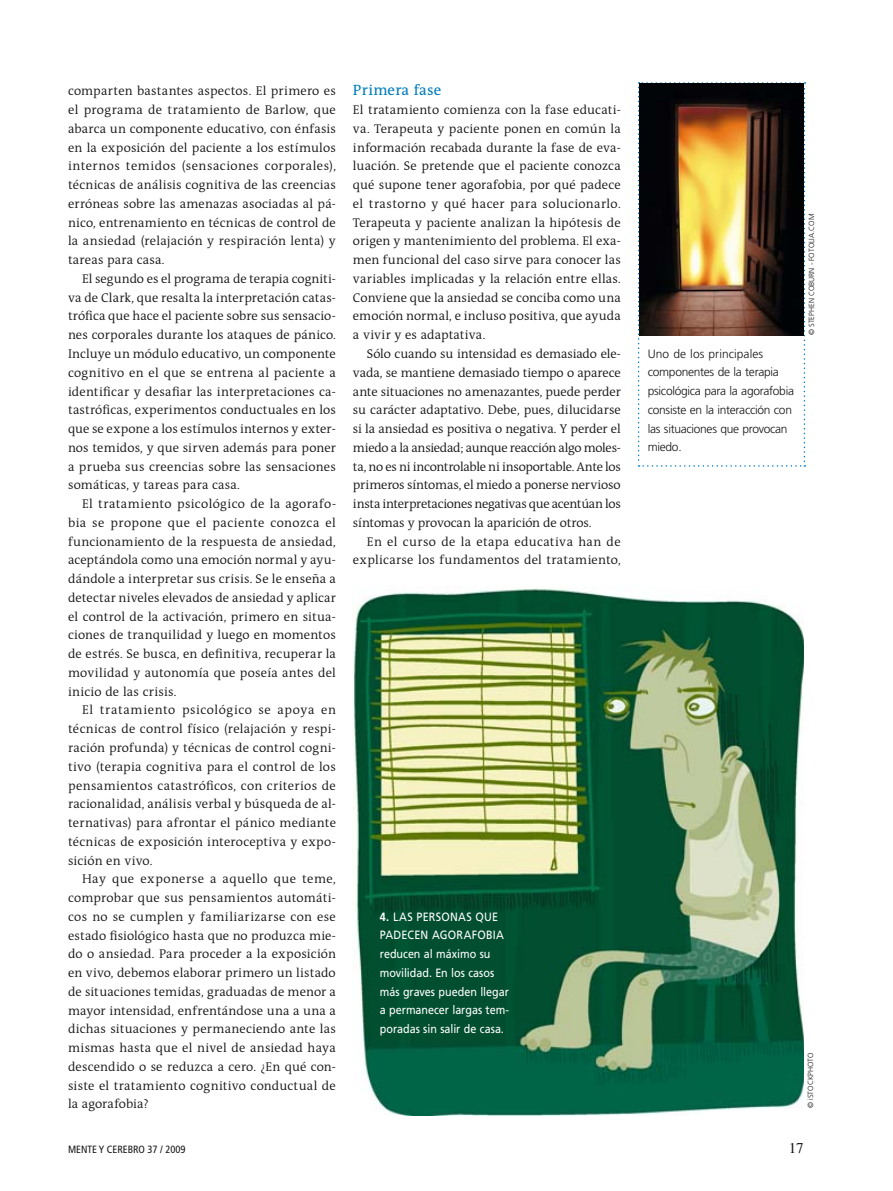
<style>
.page{position:relative;width:893px;height:1191px;background:#fff}
.page>*{position:absolute;margin:0;border:0;box-sizing:border-box;transform-origin:0 0}
.t1{font:15px "The Antiqua B5";letter-spacing:.01em;color:#007dbc}
.t2{font:15px "Times";color:#131413}
.t3{font:300 12.75px/18.8px "The Antiqua B4";letter-spacing:.015em;color:#131413;text-align:justify}
.t4{font:12px/18.8px "Frutiger LT Std";color:#fff;scale:.9 1}
.t5{font:300 12px/18.8px "Frutiger LT Std";letter-spacing:-.025em;color:#131413}
.t6{font:condensed 10.5px "Frutiger LT Std";color:#131413}
.t7{font:300 7.5px "Frutiger LT Std";color:#131413}
.s1{font-weight:700}
</style>
<div class="page">
<img style="left:353px;top:589px;width:451px;height:526px">
<svg style="left:638px;top:82px;width:167px;height:385px"></svg>
<img style="left:640px;top:84px;width:163px;height:252px">
<p class="t3" style="left:68px;top:82px;width:269px">comparten bastantes aspectos. El primero es el programa de tratamiento de Barlow, que abarca un componente educativo, con énfasis en la exposición del paciente a los estímulos internos temidos (sensaciones corporales), técnicas de análisis cognitiva de las creencias erróneas sobre las amenazas asociadas al pá&shy;nico, entrenamiento en técnicas de control de la ansiedad (relajación y respiración lenta) y tareas para casa.</p>
<p class="t3" style="left:68px;top:270px;width:269px;text-indent:14px">El segundo es el programa de terapia cogniti&shy;va de Clark, que resalta la interpretación catas&shy;trófica que hace el paciente sobre sus sensacio&shy;nes corporales durante los ataques de pánico.<br>Incluye un módulo educativo, un componente cognitivo en el que se entrena al paciente a identificar y desafiar las interpretaciones ca&shy;tastróficas, experimentos conductuales en los que se expone a los estímulos internos y exter&shy;nos temidos, y que sirven además para poner a prueba sus creencias sobre las sensaciones somáticas, y tareas para casa.</p>
<p class="t3" style="left:68px;top:495px;width:269px;text-indent:14px">El tratamiento psicológico de la agorafo&shy;bia se propone que el paciente conozca el funcionamiento de la respuesta de ansiedad, aceptándola como una emoción normal y ayu&shy;dándole a interpretar sus crisis. Se le enseña a detectar niveles elevados de ansiedad y aplicar el control de la activación, primero en situa&shy;ciones de tranquilidad y luego en momentos de estrés. Se busca, en definitiva, recuperar la movilidad y autonomía que poseía antes del inicio de las crisis.</p>
<p class="t3" style="left:68px;top:701px;width:269px;text-indent:14px">El tratamiento psicológico se apoya en técnicas de control físico (relajación y respi&shy;ración profunda) y técnicas de control cogni&shy;tivo (terapia cognitiva para el control de los pensamientos catastróficos, con criterios de racionalidad, análisis verbal y búsqueda de al&shy;ternativas) para afrontar el pánico mediante técnicas de exposición interoceptiva y expo&shy;sición en vivo.</p>
<p class="t3" style="left:68px;top:870px;width:269px;text-indent:14px">Hay que exponerse a aquello que teme, comprobar que sus pensamientos automáti&shy;cos no se cumplen y familiarizarse con ese estado fisiológico hasta que no produzca mie&shy;do o ansiedad. Para proceder a la exposición en vivo, debemos elaborar primero un listado de situaciones temidas, graduadas de menor a mayor intensidad, enfrentándose una a una a dichas situaciones y permaneciendo ante las mismas hasta que el nivel de ansiedad haya descendido o se reduzca a cero. ¿En qué con&shy;siste el tratamiento cognitivo conductual de la agorafobia?</p>
<p class="t1" style="left:353px;top:83px;width:90px">Primera fase</p>
<p class="t3" style="left:353px;top:101px;width:269px">El tratamiento comienza con la fase educati&shy;va. Terapeuta y paciente ponen en común la información recabada durante la fase de eva&shy;luación. Se pretende que el paciente conozca qué supone tener agorafobia, por qué padece el trastorno y qué hacer para solucionarlo.<br>Terapeuta y paciente analizan la hipótesis de origen y mantenimiento del problema. El exa&shy;men funcional del caso sirve para conocer las variables implicadas y la relación entre ellas.<br>Conviene que la ansiedad se conciba como una emoción normal, e incluso positiva, que ayuda a vivir y es adaptativa.</p>
<p class="t3" style="left:353px;top:345px;width:269px;text-indent:14px">Sólo cuando su intensidad es demasiado ele&shy;vada, se mantiene demasiado tiempo o aparece ante situaciones no amenazantes, puede perder su carácter adaptativo. Debe, pues, dilucidarse si la ansiedad es positiva o negativa. Y perder el miedo a la ansiedad; aunque reacción algo moles&shy;ta, no es ni incontrolable ni insoportable. Ante los primeros síntomas, el miedo a ponerse nervioso insta interpretaciones negativas que acentúan los síntomas y provocan la aparición de otros.</p>
<p class="t3" style="left:353px;top:532px;width:269px;text-align:right">En el curso de la etapa educativa han de explicarse los fundamentos del tratamiento,</p>
<p class="t4" style="left:380px;top:907px;width:145px"><span class="s1">4.</span> LAS PERSONAS QUE<br>PADECEN AGORAFOBIA reducen al máximo su movilidad. En los casos más graves pueden llegar a permanecer largas tem&shy;poradas sin salir de casa.</p>
<p class="t5" style="left:648px;top:345px;width:148px">Uno de los principales componentes de la terapia psicológica para la agorafobia consiste en la interacción con las situaciones que provocan miedo.</p>
<p class="t7" style="left:808px;top:335px;width:123px;rotate:-90deg">© STEPHEN COBURN - FOTOLIA.COM</p>
<p class="t7" style="left:807px;top:1108px;width:57px;rotate:-90deg">© iSTOCKPHOTO</p>
<p class="t6" style="left:68px;top:1144px;width:119px">MENTE Y CEREBRO 37 / 2009</p>
<p class="t2" style="left:789px;top:1142px;width:16px">17</p>
</div>
